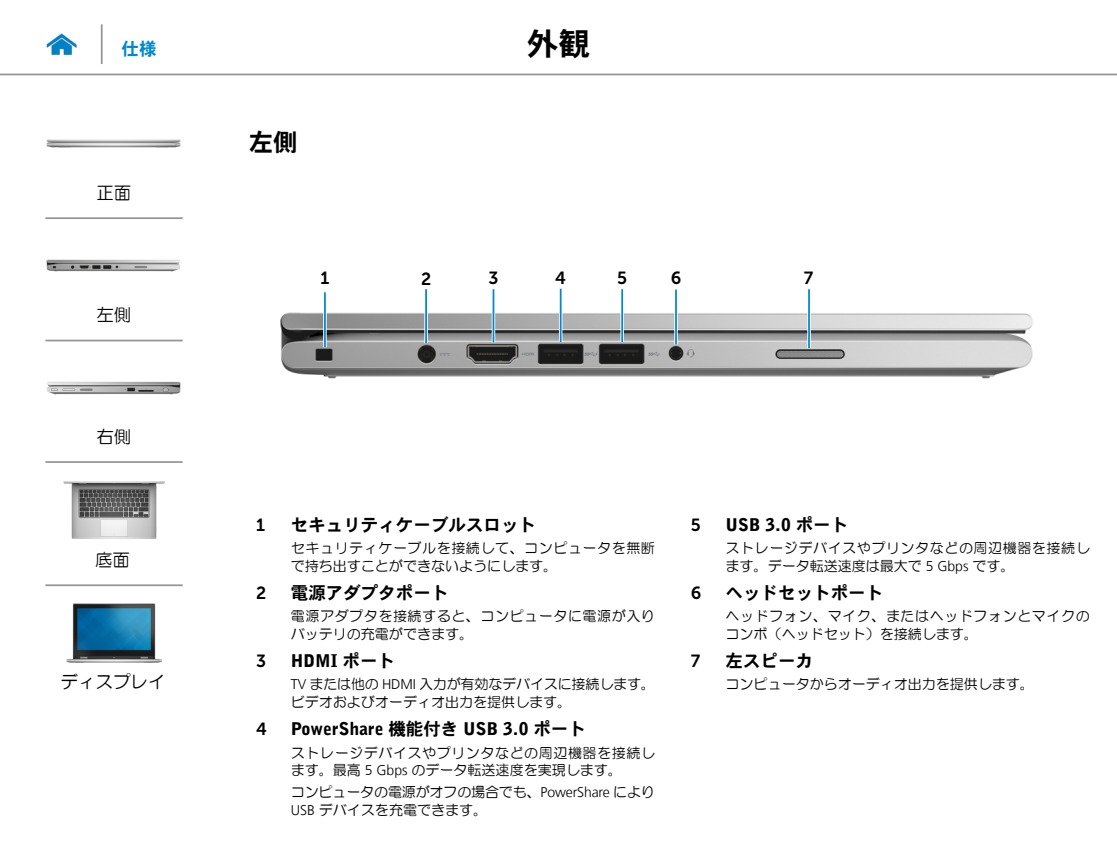
<style>
.page{position:relative;width:1117px;height:844px;background:#fff}
.page>*{position:absolute;margin:0;border:0;box-sizing:border-box;transform-origin:0 0}
.t1{font:31.5px "DFHS Gothic W7 WIN RKSJ H";color:#000}
.Head2{font:24.5px "DFHS Gothic W7 WIN RKSJ H";color:#000}
.Callout_Head{font:900 17.5px "Bell Gothic BT";color:#000}
.Callout_Head-2{font:17.5px "DFHS Gothic W7 WIN RKSJ H";color:#000}
.Callout_Head-3{font:17.5px "Museo Sans For Dell 700";color:#000}
.t2{font:17.5px "HG Maru Gothic MPRO";color:#000}
.t3{font:17.5px "DFHS Gothic W7 WIN RKSJ H";color:#0087cc}
.Callout_description{font:14px/17.5px "HG Maru Gothic MPRO";letter-spacing:.04em;color:#000}
.Callout_description-2{font:14px/17.5px "HG Maru Gothic MPRO";color:#000}
.s1{font-family:"DFHS Gothic W7 WIN RKSJ H";font-weight:400}
.s2{font-family:"Frutiger 45";font-weight:300}
</style>
<div class="page">
<hr style="left:0;top:74px;width:1116px;height:1px;background:#939598">
<img style="left:46px;top:33px;width:31px;height:23px">
<img style="left:280px;top:309px;width:753px;height:70px">
<hr style="left:323px;top:292px;width:3px;height:55px;background:#fff">
<hr style="left:324px;top:292px;width:2px;height:55px;background:#0087cc">
<svg style="left:424px;top:309px;width:4px;height:34px"></svg>
<hr style="left:425px;top:289px;width:2px;height:54px;background:#0087cc">
<svg style="left:491px;top:289px;width:4px;height:53px"></svg>
<hr style="left:492px;top:289px;width:2px;height:53px;background:#0087cc">
<hr style="left:559px;top:288px;width:3px;height:54px;background:#fff">
<hr style="left:559px;top:288px;width:2px;height:54px;background:#0087cc">
<hr style="left:620px;top:289px;width:3px;height:53px;background:#fff">
<hr style="left:621px;top:289px;width:2px;height:53px;background:#0087cc">
<hr style="left:674px;top:289px;width:3px;height:55px;background:#fff">
<hr style="left:675px;top:289px;width:1px;height:55px;background:#0087cc">
<hr style="left:807px;top:289px;width:3px;height:59px;background:#fff">
<hr style="left:808px;top:289px;width:1px;height:59px;background:#0087cc">
<hr style="left:101px;top:24px;width:2px;height:40px;background:#939598">
<img style="left:47px;top:139px;width:134px;height:9px">
<img style="left:47px;top:259px;width:133px;height:13px">
<img style="left:47px;top:381px;width:134px;height:13px">
<img style="left:64px;top:481px;width:100px;height:57px">
<img style="left:66px;top:603px;width:95px;height:59px">
<hr style="left:45px;top:217px;width:138px;height:2px;background:#939598">
<hr style="left:45px;top:339px;width:138px;height:2px;background:#939598">
<hr style="left:45px;top:461px;width:138px;height:2px;background:#939598">
<hr style="left:45px;top:584px;width:138px;height:2px;background:#939598">
<p class="t3" style="left:122px;top:40px;width:36px">仕様</p>
<h1 class="t1" style="left:527px;top:28px;width:64px">外観</h1>
<p class="t2" style="left:96px;top:183px;width:36px">正面</p>
<p class="t2" style="left:96px;top:306px;width:36px">左側</p>
<p class="t2" style="left:96px;top:428px;width:36px">右側</p>
<p class="t2" style="left:95px;top:550px;width:37px">底面</p>
<p class="t2" style="left:60px;top:673px;width:106px">ディスプレイ</p>
<p class="Head2" style="left:249px;top:129px;width:50px">左側</p>
<p class="Callout_Head-3" style="left:320px;top:268px;width:10px">1</p>
<p class="Callout_Head-3" style="left:421px;top:269px;width:12px">2</p>
<p class="Callout_Head-3" style="left:488px;top:268px;width:12px">3</p>
<p class="Callout_Head-3" style="left:555px;top:268px;width:12px">4</p>
<p class="Callout_Head-3" style="left:617px;top:268px;width:11px">5</p>
<p class="Callout_Head-3" style="left:670px;top:268px;width:12px">6</p>
<p class="Callout_Head-3" style="left:803px;top:268px;width:11px">7</p>
<p class="Callout_Head-3" style="left:256px;top:515px;width:10px">1</p>
<p class="Callout_Head-2" style="left:291px;top:515px;width:246px">セキュリティケーブルスロット</p>
<p class="Callout_description" style="left:291px;top:539px;width:365px">セキュリティケーブルを接続して、コンピュータを無断で持ち出すことができないようにします。</p>
<p class="Callout_Head-3" style="left:256px;top:583px;width:12px">2</p>
<p class="Callout_Head-2" style="left:291px;top:583px;width:159px">電源アダプタポート</p>
<p class="Callout_description" style="left:291px;top:607px;width:365px">電源アダプタを接続すると、コンピュータに電源が入りバッテリの充電ができます。</p>
<p class="Callout_Head-3" style="left:256px;top:651px;width:12px">3</p>
<p class="Callout_Head" style="left:291px;top:649px;width:106px">HDMI <span class="s1">ポート</span></p>
<p class="Callout_description-2" style="left:291px;top:675px;width:365px"><span class="s2">TV</span> または他の <span class="s2">HDMI</span> 入力が有効なデバイスに接続します。ビデオおよびオーディオ出力を提供します。</p>
<p class="Callout_Head-3" style="left:256px;top:719px;width:12px">4</p>
<p class="Callout_Head" style="left:291px;top:717px;width:296px">PowerShare <span class="s1">機能付き</span> USB 3.0 <span class="s1">ポート</span></p>
<p class="Callout_description" style="left:291px;top:743px;width:365px">ストレージデバイスやプリンタなどの周辺機器を接続します。最高 <span class="s2">5 Gbps</span> のデータ転送速度を実現します。</p>
<p class="Callout_description-2" style="left:291px;top:783px;width:365px">コンピュータの電源がオフの場合でも、<span class="s2">PowerShare</span> により<br><span class="s2">USB</span> デバイスを充電できます。</p>
<p class="Callout_Head-3" style="left:690px;top:515px;width:11px">5</p>
<p class="Callout_Head" style="left:725px;top:513px;width:124px">USB 3.0 <span class="s1">ポート</span></p>
<p class="Callout_description" style="left:725px;top:539px;width:365px">ストレージデバイスやプリンタなどの周辺機器を接続します。データ転送速度は最大で <span class="s2">5 Gbps</span> です。</p>
<p class="Callout_Head-3" style="left:690px;top:583px;width:12px">6</p>
<p class="Callout_Head-2" style="left:725px;top:583px;width:159px">ヘッドセットポート</p>
<p class="Callout_description" style="left:725px;top:607px;width:365px">ヘッドフォン、マイク、またはヘッドフォンとマイクのコンボ（ヘッドセット）を接続します。</p>
<p class="Callout_Head-3" style="left:690px;top:651px;width:11px">7</p>
<p class="Callout_Head-2" style="left:725px;top:651px;width:89px">左スピーカ</p>
<p class="Callout_description-2" style="left:725px;top:675px;width:309px">コンピュータからオーディオ出力を提供します。</p>
</div>
